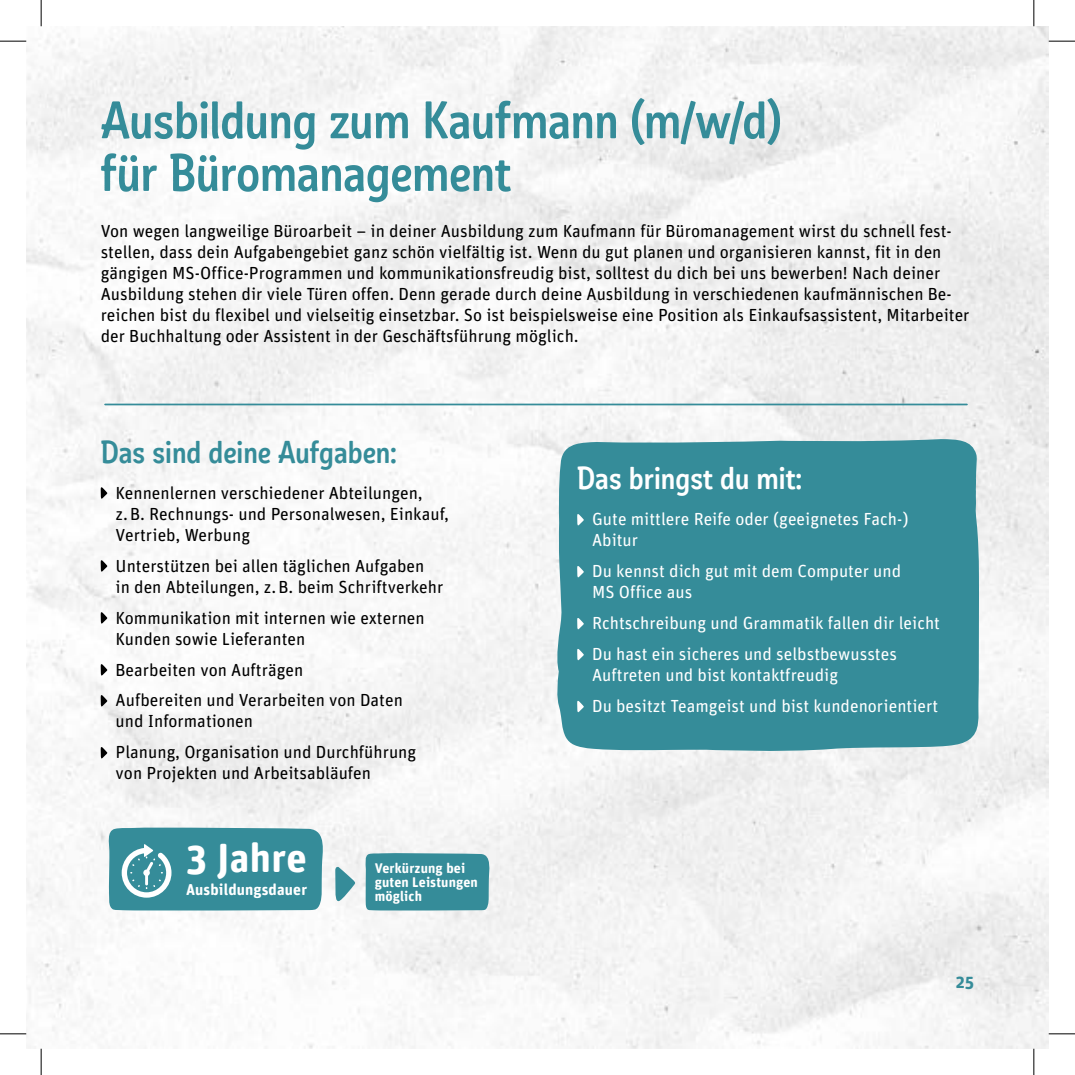
<style>
.page{position:relative;width:1075px;height:1075px;background:#fff}
.page>*{position:absolute;margin:0;border:0;box-sizing:border-box;transform-origin:0 0}
.t1{font:500 52.68px/52.7px "REWE Mato";letter-spacing:-.01em;color:#358c99}
.t2{font:700 40.6px "Unit Rounded OT";letter-spacing:.01em;color:#fff}
.t3{font:500 31.5px "REWE Mato";color:#358c99}
.t4{font:500 31.5px "REWE Mato";color:#fff}
.t5{font:17.5px/21px "Unit Rounded OT";color:#000}
.t6{font:17.5px/21px "Unit Rounded OT";color:#fff}
.t7{font:700 17.5px "Unit Rounded OT";color:#358c99}
.t8{font:700 15.75px "Unit Rounded OT";letter-spacing:.01em;color:#fff}
.t9{font:700 14px/14px "Unit Rounded OT";letter-spacing:.01em;color:#fff}
</style>
<div class="page">
<img style="left:26px;top:26px;width:1022px;height:1022px">
<svg style="left:335px;top:866px;width:20px;height:35px"></svg>
<svg style="left:364px;top:852px;width:128px;height:58px;background:#41929f"></svg>
<svg style="left:107px;top:827px;width:221px;height:83px;background:#4897a2"></svg>
<div style="left:555px;top:439px;width:425px;height:313px;background:#358c99"></div>
<svg style="left:577px;top:513px;width:6px;height:12px"></svg>
<svg style="left:577px;top:565px;width:6px;height:12px"></svg>
<svg style="left:577px;top:617px;width:6px;height:12px"></svg>
<svg style="left:577px;top:648px;width:6px;height:12px"></svg>
<svg style="left:577px;top:700px;width:6px;height:12px"></svg>
<svg style="left:101px;top:487px;width:6px;height:12px"></svg>
<svg style="left:101px;top:560px;width:6px;height:12px"></svg>
<svg style="left:101px;top:611px;width:6px;height:13px"></svg>
<svg style="left:101px;top:663px;width:6px;height:12px"></svg>
<svg style="left:101px;top:694px;width:6px;height:12px"></svg>
<svg style="left:101px;top:746px;width:6px;height:12px"></svg>
<hr style="left:105px;top:403px;width:861px;height:2px;background:#358c99">
<svg style="left:0;top:41px;width:26px;height:1px"></svg>
<svg style="left:1048px;top:41px;width:26px;height:1px"></svg>
<svg style="left:0;top:1033px;width:26px;height:1px"></svg>
<svg style="left:1048px;top:1033px;width:26px;height:1px"></svg>
<svg style="left:41px;top:0;width:1px;height:26px"></svg>
<svg style="left:41px;top:1048px;width:1px;height:26px"></svg>
<svg style="left:1033px;top:0;width:1px;height:26px"></svg>
<svg style="left:1033px;top:1048px;width:1px;height:26px"></svg>
<h1 class="t1" style="left:101px;top:89px;width:682px">Ausbildung zum Kaufmann (m/w/d) für Büromanagement</h1>
<p class="t5" style="left:101px;top:220px;width:870px">Von wegen langweilige Büroarbeit – in deiner Ausbildung zum Kaufmann für Büromanagement wirst du schnell fest&shy;stellen, dass dein Aufgabengebiet ganz schön vielfältig ist. Wenn du gut planen und organisieren kannst, fit in den gängigen MS-Office-Programmen und kommunikationsfreudig bist, solltest du dich bei uns bewerben! Nach deiner Ausbildung stehen dir viele Türen offen. Denn gerade durch deine Ausbildung in verschiedenen kaufmännischen Be&shy;reichen bist du flexibel und vielseitig einsetzbar. So ist beispielsweise eine Position als Einkaufsassistent, Mitarbeiter der Buchhaltung oder Assistent in der Geschäftsführung möglich.</p>
<h3 class="t3" style="left:101px;top:427px;width:297px">Das sind deine Aufgaben:</h3>
<p class="t5" style="left:116px;top:482px;width:335px">Kennenlernen verschiedener Abteilungen, z.B. Rechnungs- und Personalwesen, Einkauf,<br>Vertrieb, Werbung</p>
<p class="t5" style="left:116px;top:555px;width:329px">Unterstützen bei allen täglichen Aufgaben<br>in den Abteilungen, z.B. beim Schriftverkehr</p>
<p class="t5" style="left:116px;top:606px;width:310px">Kommunikation mit internen wie externen<br>Kunden sowie Lieferanten</p>
<p class="t5" style="left:116px;top:653px;width:289px;line-height:31px">Bearbeiten von Aufträgen<br>Aufbereiten und Verarbeiten von Daten</p>
<p class="t5" style="left:116px;top:705px;width:302px;line-height:31px">und Informationen<br>Planung, Organisation und Durchführung</p>
<p class="t5" style="left:116px;top:762px;width:257px">von Projekten und Arbeitsabläufen</p>
<h2 class="t2" style="left:186px;top:831px;width:122px">3 Jahre</h2>
<p class="t8" style="left:186px;top:879px;width:122px">Ausbildungsdauer</p>
<p class="t9" style="left:374px;top:861px;width:105px">Verkürzung bei guten Leistungen möglich</p>
<h3 class="t4" style="left:577px;top:454px;width:226px">Das bringst du mit:</h3>
<p class="t6" style="left:592px;top:508px;width:318px">Gute mittlere Reife oder (geeignetes Fach-)<br>Abitur</p>
<p class="t6" style="left:592px;top:560px;width:310px">Du kennst dich gut mit dem Computer und<br>MS Office aus</p>
<p class="t6" style="left:592px;top:607px;width:349px;line-height:31px">Rchtschreibung und Grammatik fallen dir leicht<br>Du hast ein sicheres und selbstbewusstes</p>
<p class="t6" style="left:592px;top:659px;width:348px;line-height:31px">Auftreten und bist kontaktfreudig<br>Du besitzt Teamgeist und bist kundenorientiert</p>
<p class="t7" style="left:955px;top:970px;width:20px">25</p>
</div>
